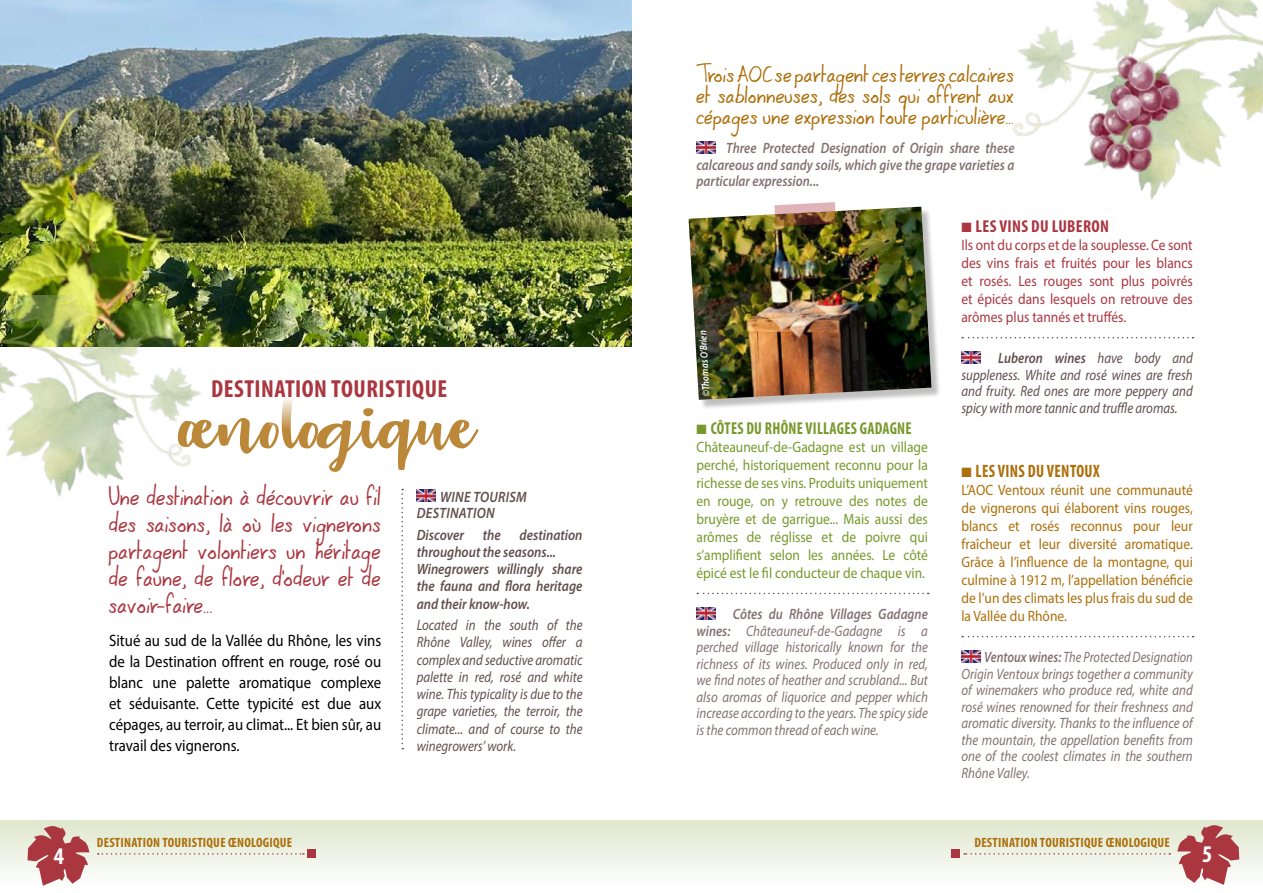
<style>
.page{position:relative;width:1263px;height:893px;background:#fff}
.page>*{position:absolute;margin:0;border:0;box-sizing:border-box;transform-origin:0 0}
.t1{font:93.9px "Strawberry Blossom";color:#bb8738;scale:1.17 1}
.t2{font:700 condensed 24.75px "Myriad Pro";letter-spacing:.02em;color:#aa3740}
.t3{font:700 condensed 24px "Myriad Pro";color:#fff}
.t4{font:19.5px/27px "Coert Schrift Romaans";color:#aa3740;text-align:justify;scale:.84 1}
.t5{font:18px/21px "Coert Schrift Romaans";color:#ac6f0b;text-align:justify;scale:.85 1}
.t6{font:700 condensed 18px "Myriad Pro";letter-spacing:.02em;color:#ac6f0b;scale:.9 1}
.t7{font:700 condensed 17.25px "Myriad Pro";letter-spacing:.02em;color:#77992c;scale:.9 1}
.t8{font:700 condensed 17.25px "Myriad Pro";letter-spacing:.02em;color:#aa3740}
.t9{font:16.5px/21px "Myriad Pro";color:#000;text-align:justify;scale:.9 1}
.t10{font:italic 15px/17.2px "Myriad Pro";color:#614f4e;text-align:justify;scale:.86 1}
.t11{font:italic 15px/16.5px "Myriad Pro";color:#847272;text-align:justify;scale:.86 1}
.t12{font:italic 15px/16.5px "Myriad Pro";color:#847272;text-align:justify;scale:.82 1}
.t13{font:15px/18px "Myriad Pro";color:#77992c;text-align:justify;scale:.9 1}
.t14{font:15px/18px "Myriad Pro";color:#ac6f0b;text-align:justify;scale:.9 1}
.t15{font:15px/18px "Myriad Pro";color:#aa3740;text-align:justify;scale:.9 1}
.t16{font:italic 600 15px/16.5px "Myriad Pro";color:#847272;text-align:justify;scale:.86 1}
.t17{font:italic 600 15px/17.2px "Myriad Pro";color:#614f4e;scale:.88 1}
.t18{font:italic 600 15px/16.5px "Myriad Pro";letter-spacing:.02em;color:#614f4e;scale:.88 1}
.t19{font:700 condensed 13.5px "Myriad Pro";letter-spacing:.02em;color:#ac6f0b}
.t20{font:italic 600 10.5px "Myriad Pro";color:#fff;scale:.86 1}
.s1{font-size:16.5px}
.s2{font-weight:600}
</style>
<div class="page">
<div style="left:0;top:821px;width:1263px;height:64px;background:linear-gradient(to bottom,#dfe7cd,#fdfefd)"></div>
<svg style="left:27px;top:825px;width:62px;height:61px"></svg>
<svg style="left:1177px;top:824px;width:62px;height:61px"></svg>
<div style="left:691px;top:209px;width:250px;height:201px;background:#000;opacity:.25"></div>
<img style="left:689px;top:207px;width:242px;height:193px">
<img style="left:0;top:0;width:631px;height:346px">
<svg style="left:98px;top:853px;width:206px;height:2px"></svg>
<div style="left:307px;top:849px;width:8px;height:9px;background:#aa3740"></div>
<svg style="left:964px;top:853px;width:206px;height:2px"></svg>
<div style="left:952px;top:849px;width:8px;height:9px;background:#aa3740"></div>
<svg style="left:962px;top:636px;width:231px;height:1px"></svg>
<img style="left:961px;top:650px;width:19px;height:12px">
<img style="left:1013px;top:0;width:250px;height:168px">
<img style="left:1048px;top:27px;width:167px;height:173px">
<img style="left:696px;top:142px;width:20px;height:11px">
<svg style="left:962px;top:337px;width:231px;height:1px"></svg>
<img style="left:961px;top:352px;width:19px;height:11px">
<svg style="left:697px;top:593px;width:232px;height:1px"></svg>
<img style="left:696px;top:607px;width:20px;height:12px">
<img style="left:0;top:295px;width:222px;height:202px">
<img style="left:417px;top:490px;width:19px;height:12px">
<svg style="left:401px;top:489px;width:2px;height:260px"></svg>
<svg style="left:774px;top:202px;width:62px;height:24px"></svg>
<h2 class="t2" style="left:211px;top:373px;width:238px">DESTINATION TOURISTIQUE</h2>
<h1 class="t1" style="left:179px;top:378px;width:255px">œnologique</h1>
<h3 class="t4" style="left:109px;top:484px;width:325px">Une destination à découvrir au fil des saisons, là où les vignerons partagent volontiers un héritage de faune, de flore, d'odeur et de savoir-faire...</h3>
<p class="t9" style="left:109px;top:630px;width:304px">Situé au sud de la Vallée du Rhône, les vins de la Destination offrent en rouge, rosé ou blanc une palette aromatique complexe et séduisante. Cette typicité est due aux cépages, au terroir, au climat... Et bien sûr, au travail des vignerons.</p>
<p class="t18" style="left:417px;top:488px;width:126px;text-indent:23px">WINE TOURISM<br>DESTINATION</p>
<p class="t17" style="left:417px;top:525px;width:55px">Discover</p>
<p class="t17" style="left:483px;top:525px;width:22px">the</p>
<p class="t17" style="left:417px;top:525px;width:190px;text-indent:103px">destination throughout the seasons...<br>Winegrowers willingly share the fauna and flora heritage and their know-how.</p>
<p class="t10" style="left:417px;top:616px;width:194px">Located in the south of the Rhône Valley, wines offer a complex and seductive aromatic palette in red, rosé and white wine. This typicality is due to the grape varieties, the terroir, the climate... and of course to the winegrowers’ work.</p>
<p class="t5" style="left:696px;top:66px;width:376px">Trois AOC se partagent ces terres calcaires et sablonneuses, des sols qui offrent aux cépages une expression toute particulière..<span class="s1">.</span></p>
<p class="t16" style="left:696px;top:140px;width:371px;text-indent:30px">Three Protected Designation of Origin share these calcareous and sandy soils, which give the grape varieties a particular expression...</p>
<p class="t8" style="left:961px;top:215px;width:149px">■ LES VINS DU LUBERON</p>
<p class="t15" style="left:961px;top:236px;width:259px">Ils ont du corps et de la souplesse. Ce sont des vins frais et fruités pour les blancs et rosés. Les rouges sont plus poivrés et épicés dans lesquels on retrouve des arômes plus tannés et truffés.</p>
<p class="t10" style="left:961px;top:350px;width:271px;line-height:16.5px;text-indent:37px"><span class="s2">Luberon wines</span> have body and suppleness. White and rosé wines are fresh and fruity. Red ones are more peppery and spicy with more tannic and truffle aromas.</p>
<p class="t7" style="left:696px;top:417px;width:241px">■ CÔTES DU RHÔNE VILLAGES GADAGNE</p>
<p class="t13" style="left:696px;top:437px;width:259px">Châteauneuf-de-Gadagne est un village perché, historiquement reconnu pour la richesse de ses vins. Produits uniquement en rouge, on y retrouve des notes de bruyère et de garrigue... Mais aussi des arômes de réglisse et de poivre qui s’amplifient selon les années. Le côté épicé est le fil conducteur de chaque vin.</p>
<p class="t11" style="left:696px;top:606px;width:271px;text-indent:36px"><span class="s2">Côtes du Rhône Villages Gadagne wines:</span> Châteauneuf-de-Gadagne is a perched village historically known for the richness of its wines. Produced only in red, we find notes of heather and scrubland... But also aromas of liquorice and pepper which increase according to the years. The spicy side is the common thread of each wine.</p>
<p class="t20" style="left:699px;top:397px;width:78px;rotate:-93deg">©Thomas O’Brien</p>
<p class="t6" style="left:961px;top:460px;width:155px">■ LES VINS DU VENTOUX</p>
<p class="t14" style="left:961px;top:481px;width:259px">L’AOC Ventoux réunit une communauté de vignerons qui élaborent vins rouges, blancs et rosés reconnus pour leur fraîcheur et leur diversité aromatique.<br>Grâce à l’influence de la montagne, qui culmine à 1912 m, l’appellation bénéficie de l’un des climats les plus frais du sud de la Vallée du Rhône.</p>
<p class="t12" style="left:961px;top:649px;width:284px;text-indent:23px"><span class="s2">Ventoux wines:</span> The Protected Designation Origin Ventoux brings together a community of winemakers who produce red, white and rosé wines renowned for their freshness and aromatic diversity. Thanks to the influence of the mountain, the appellation benefits from one of the coolest climates in the southern Rhône Valley.</p>
<p class="t19" style="left:97px;top:834px;width:197px">DESTINATION TOURISTIQUE ŒNOLOGIQUE</p>
<p class="t19" style="left:974px;top:834px;width:197px">DESTINATION TOURISTIQUE ŒNOLOGIQUE</p>
<h3 class="t3" style="left:54px;top:841px;width:12px">4</h3>
<h3 class="t3" style="left:1202px;top:839px;width:12px">5</h3>
</div>
